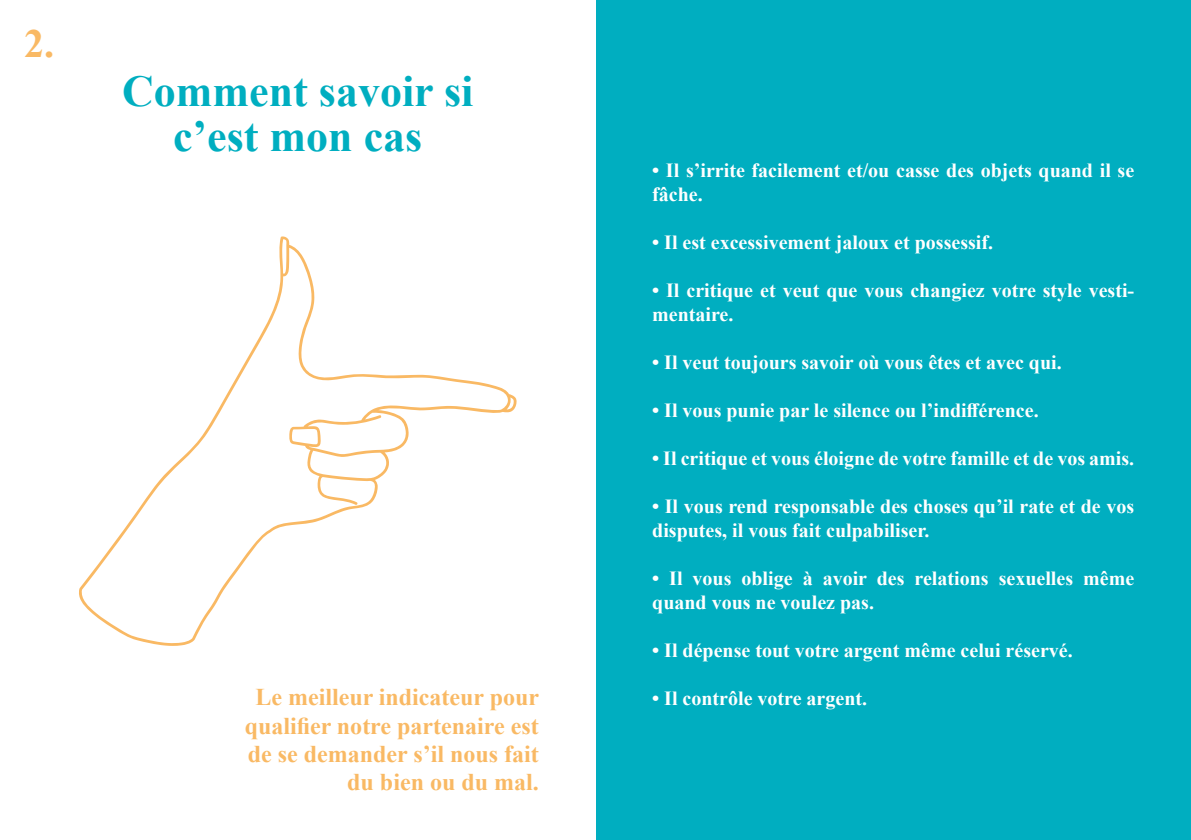
<style>
.page{position:relative;width:1191px;height:840px;background:#fff}
.page>*{position:absolute;margin:0;border:0;box-sizing:border-box;transform-origin:0 0}
.t1{font:700 44px "Times New Roman";color:#00aec0}
.Títulos{font:700 40px "Times New Roman";color:#f9b964}
.Títulos-2{font:700 24px/28px "Times New Roman";color:#f9b964;text-align:right}
.Texto_corrido{font:700 20px/24px "Times New Roman";color:#fff}
</style>
<div class="page">
<div style="left:596px;top:0;width:595px;height:839px;background:#00aec0"></div>
<svg style="left:79px;top:236px;width:437px;height:409px"></svg>
<p class="Títulos" style="left:24px;top:14px;width:31px">2.</p>
<p class="t1" style="left:122px;top:60px;width:353px">Comment savoir si</p>
<p class="t1" style="left:173px;top:104px;width:251px">c’est mon cas</p>
<p class="Títulos-2" style="left:245px;top:682px;width:296px">Le meilleur indicateur pour qualifier notre partenaire est de se demander s’il nous fait du bien ou du mal.</p>
<p class="Texto_corrido" style="left:652px;top:157px;width:483px">• Il s’irrite facilement et/ou casse des objets quand il se fâche.</p>
<p class="Texto_corrido" style="left:652px;top:229px;width:342px">• Il est excessivement jaloux et possessif.</p>
<p class="Texto_corrido" style="left:652px;top:277px;width:483px">• Il critique et veut que vous changiez votre style vesti&shy;mentaire.</p>
<p class="Texto_corrido" style="left:652px;top:349px;width:411px">• Il veut toujours savoir où vous êtes et avec qui.</p>
<p class="Texto_corrido" style="left:652px;top:397px;width:388px">• Il vous punie par le silence ou l’indifférence.</p>
<p class="Texto_corrido" style="left:652px;top:445px;width:483px">• Il critique et vous éloigne de votre famille et de vos amis.</p>
<p class="Texto_corrido" style="left:652px;top:493px;width:483px">• Il vous rend responsable des choses qu’il rate et de vos disputes, il vous fait culpabiliser.</p>
<p class="Texto_corrido" style="left:652px;top:565px;width:483px">• Il vous oblige à avoir des relations sexuelles même quand vous ne voulez pas.</p>
<p class="Texto_corrido" style="left:652px;top:637px;width:422px">• Il dépense tout votre argent même celui réservé.</p>
<p class="Texto_corrido" style="left:652px;top:685px;width:216px">• Il contrôle votre argent.</p>
</div>
